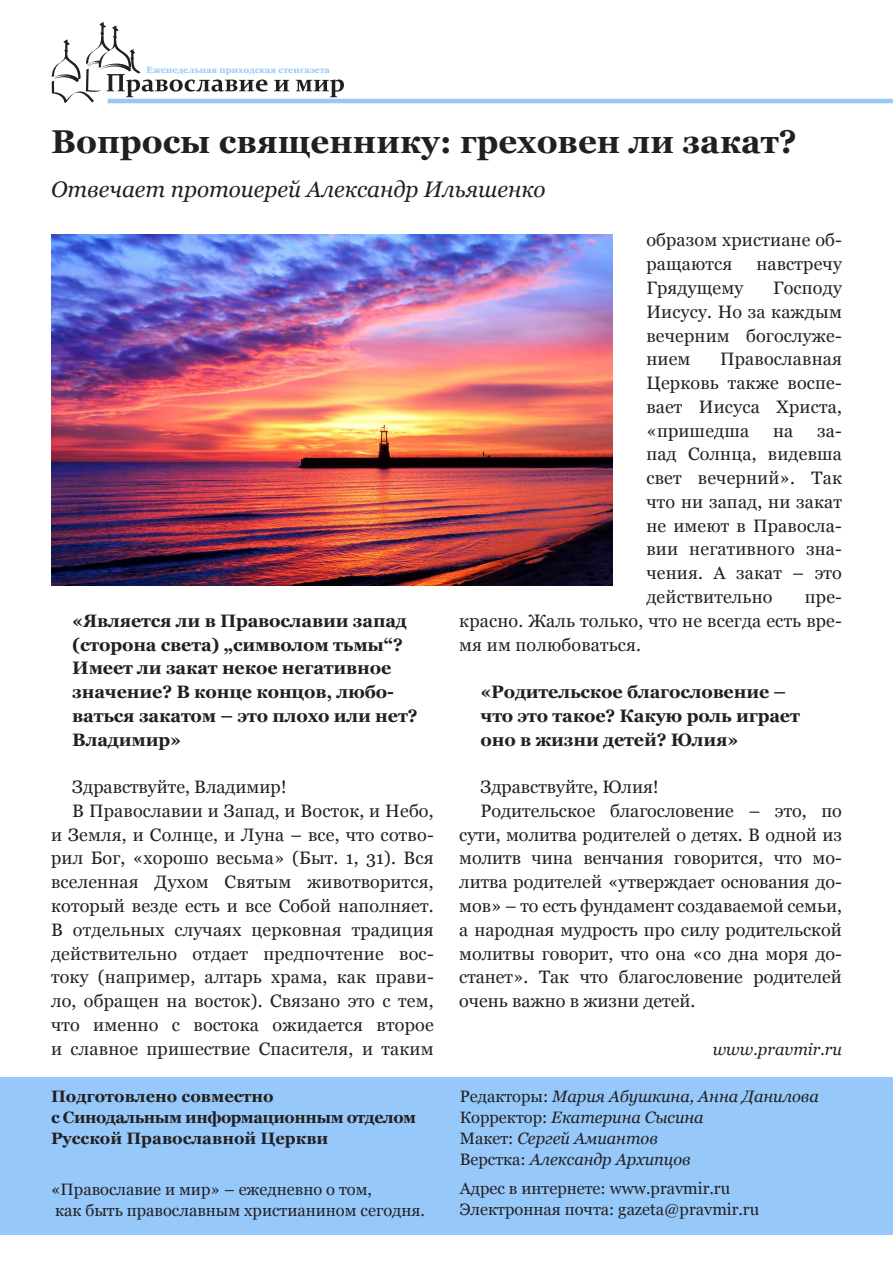
<style>
.page{position:relative;width:893px;height:1263px;background:#fff}
.page>*{position:absolute;margin:0;border:0;box-sizing:border-box;transform-origin:0 0}
.Zagolovok{font:700 33px "Georgia";color:#231f20}
.Author{font:italic 22.5px "Georgia";color:#231f20}
.Text{font:18px/23.7px "Georgia";letter-spacing:.01em;color:#231f20;text-align:justify}
.text_vopros{font:700 18px/23.7px "Georgia";letter-spacing:-.01em;color:#231f20}
.t1{font:16.5px/21px "Georgia";color:#231f20}
.Bibliography{font:italic 16.5px/21px "Georgia";color:#231f20}
.t2{font:700 16.5px/21px "Georgia";color:#231f20}
.t3{font:700 9px "Georgia";color:#96c8fa}
.s1{font-style:normal}
</style>
<div class="page">
<div style="left:0;top:1077px;width:893px;height:157px;background:#96c8fa"></div>
<svg style="left:52px;top:22px;width:215px;height:81px"></svg>
<svg style="left:274px;top:80px;width:15px;height:11px"></svg>
<svg style="left:296px;top:79px;width:48px;height:18px"></svg>
<hr style="left:108px;top:99px;width:785px;height:4px;background:#96c8fa">
<img style="left:51px;top:234px;width:561px;height:351px">
<p class="t3" style="left:147px;top:64px;width:185px">Еженедельная приходская стенгазета</p>
<p class="Zagolovok" style="left:51px;top:120px;width:747px">Вопросы священнику: греховен ли закат?</p>
<p class="Author" style="left:51px;top:175px;width:496px">Отвечает протоиерей Александр Ильяшенко</p>
<p class="text_vopros" style="left:72px;top:609px;width:347px">«Является ли в Православии запад (сторона света) „символом тьмы“?<br>Имеет ли закат некое негативное значение? В конце концов, любо&shy;ваться закатом – это плохо или нет?<br>Владимир»</p>
<p class="Text" style="left:72px;top:775px;width:216px">Здравствуйте, Владимир!</p>
<p class="Text" style="left:51px;top:799px;width:384px;text-indent:21px">В Православии и Запад, и Восток, и Небо, и Земля, и Солнце, и Луна – все, что сотво&shy;рил Бог, «хорошо весьма» (Быт. 1, 31). Вся вселенная Духом Святым животворится, который везде есть и все Собой наполняет.<br>В отдельных случаях церковная традиция действительно отдает предпочтение вос&shy;току (например, алтарь храма, как прави&shy;ло, обращен на восток). Связано это с тем, что именно с востока ожидается второе и славное пришествие Спасителя, и таким</p>
<p class="t2" style="left:51px;top:1085px;width:367px">Подготовлено совместно<br>с Синодальным информационным отделом<br>Русской Православной Церкви</p>
<p class="t1" style="left:51px;top:1179px;width:376px">«Православие и мир» – ежедневно о том,<br>как быть православным христианином сегодня.</p>
<p class="Text" style="left:646px;top:229px;width:197px">образом христиане об&shy;ращаются</p>
<p class="Text" style="left:756px;top:252px;width:87px">навстречу</p>
<p class="Text" style="left:646px;top:276px;width:197px;text-indent:127px">Господу Иисусу. Но за каждым вечерним богослуже&shy;нием</p>
<p class="Text" style="left:646px;top:276px;width:98px">Грядущему</p>
<p class="Text" style="left:646px;top:348px;width:197px;text-indent:74px">Православная Церковь также воспе&shy;вает Иисуса Христа, «пришедша</p>
<p class="Text" style="left:646px;top:419px;width:197px;text-indent:171px">за&shy;пад Солнца, видевша свет вечерний». Так что ни запад, ни закат не имеют в Правосла&shy;вии негативного зна&shy;чения. А закат – это действительно</p>
<p class="Text" style="left:773px;top:419px;width:22px">на</p>
<p class="Text" style="left:459px;top:585px;width:384px;text-indent:346px">пре&shy;красно. Жаль только, что не всегда есть вре&shy;мя им полюбоваться.</p>
<p class="text_vopros" style="left:480px;top:680px;width:321px">«Родительское благословение – что это такое? Какую роль играет оно в жизни детей? Юлия»</p>
<p class="Text" style="left:480px;top:775px;width:180px">Здравствуйте, Юлия!</p>
<p class="Text" style="left:459px;top:799px;width:384px;text-indent:21px">Родительское благословение – это, по сути, молитва родителей о детях. В одной из молитв чина венчания говорится, что мо&shy;литва родителей «утверждает основания до&shy;мов» – то есть фундамент создаваемой семьи, а народная мудрость про силу родительской молитвы говорит, что она «со дна моря до&shy;станет». Так что благословение родителей очень важно в жизни детей.</p>
<p class="Bibliography" style="left:713px;top:1038px;width:131px">www.pravmir.ru</p>
<p class="Bibliography" style="left:460px;top:1086px;width:361px"><span class="s1">Редакторы:</span> Мария Абушкина, Анна Данилова<br><span class="s1">Корректор:</span> Екатерина Сысина<br><span class="s1">Макет:</span> Сергей Амиантов<br><span class="s1">Верстка:</span> Александр Архипцов</p>
<p class="t1" style="left:460px;top:1178px;width:301px">Адрес в интернете: www.pravmir.ru<br>Электронная почта: gazeta@pravmir.ru</p>
</div>
